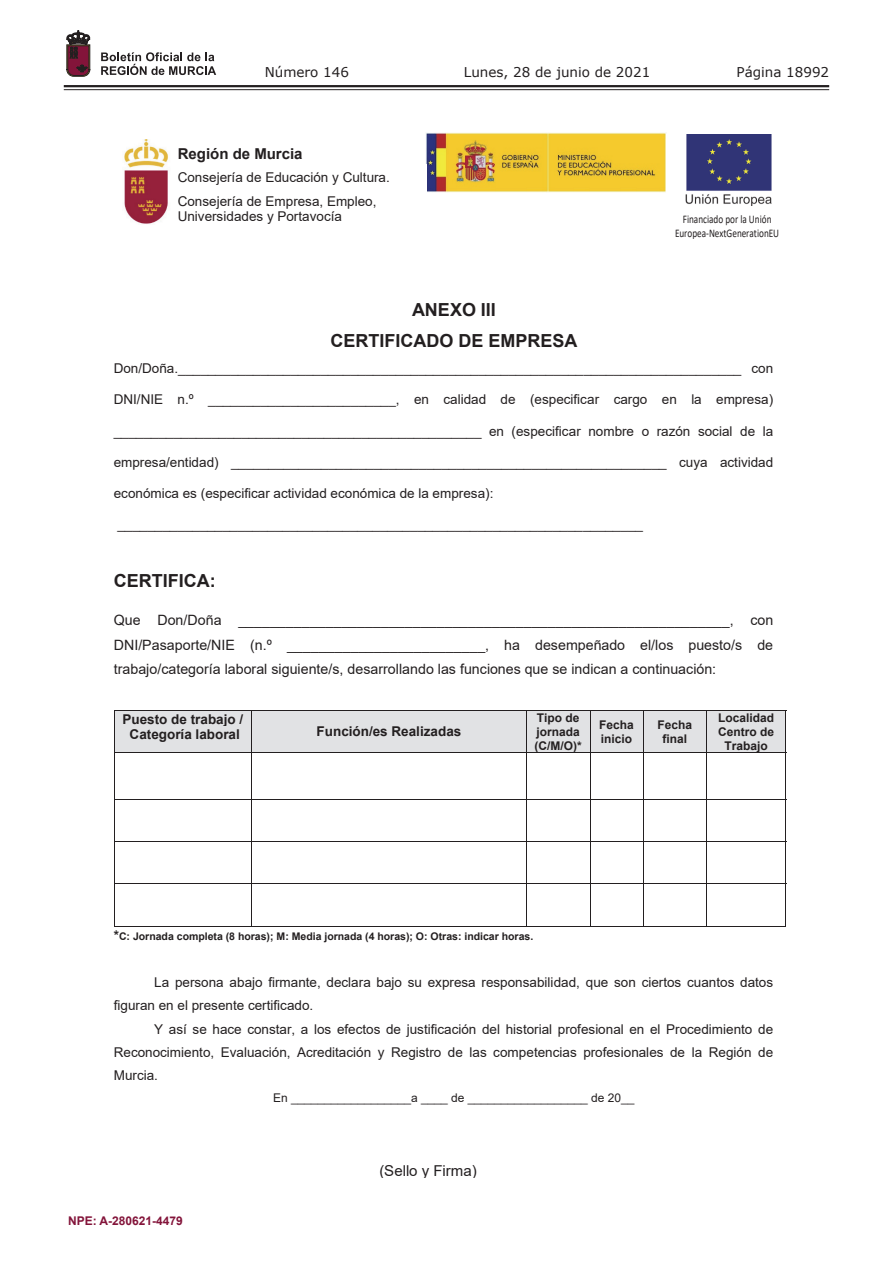
<style>
.page{position:relative;width:893px;height:1263px;background:#fff}
.page>*{position:absolute;margin:0;border:0;box-sizing:border-box;transform-origin:0 0}
.t1{font:700 18px/30.9px "Arial";color:#231f20;text-align:center}
.t2{font:700 15px "Arial";color:#231f20}
.t3{font:15px "Arial";color:#231f20}
.t4{font:14.25px/24.6px "Arial";color:#231f20;text-align:justify}
.t5{font:13.5px/23.2px "Arial";color:#231f20}
.t6{font:700 13.5px/15.5px "Arial";color:#231f20;text-align:center}
.t7{font:13.5px "Verdana";color:#231f20}
.t8{font:700 12px/13.8px "Arial";color:#231f20}
.t9{font:12px "Arial";color:#231f20}
.t10{font:700 12px "Arial";color:#83143a}
.t11{font:11.7px/14.1px "Calibri";color:#231f20;text-align:center;scale:.79 1}
.t12{font:700 10.5px "Arial";letter-spacing:-.005em;color:#231f20}
.s1{font-size:13.5px}
</style>
<div class="page">
<hr style="left:64px;top:85px;width:765px;height:2px;background:#231f20">
<hr style="left:64px;top:89px;width:765px;height:1px;background:#231f20">
<svg style="left:101px;top:52px;width:115px;height:23px"></svg>
<svg style="left:67px;top:31px;width:23px;height:45px"></svg>
<img style="left:426px;top:132px;width:240px;height:61px">
<img style="left:685px;top:135px;width:87px;height:71px">
<div style="left:172px;top:164px;width:255px;height:66px;background:#fff"></div>
<img style="left:124px;top:139px;width:45px;height:85px">
<div style="left:115px;top:711px;width:136px;height:41px;background:#e1e2e4"></div>
<div style="left:252px;top:711px;width:274px;height:41px;background:#e1e2e4"></div>
<div style="left:527px;top:711px;width:63px;height:41px;background:#e1e2e4"></div>
<div style="left:590px;top:711px;width:53px;height:41px;background:#e1e2e4"></div>
<div style="left:644px;top:711px;width:62px;height:41px;background:#e1e2e4"></div>
<div style="left:707px;top:711px;width:78px;height:41px;background:#e1e2e4"></div>
<hr style="left:114px;top:710px;width:672px;height:1px;background:#231f20">
<hr style="left:114px;top:711px;width:1px;height:41px;background:#231f20">
<hr style="left:251px;top:711px;width:1px;height:41px;background:#231f20">
<hr style="left:526px;top:711px;width:1px;height:41px;background:#231f20">
<hr style="left:590px;top:711px;width:1px;height:41px;background:#231f20">
<hr style="left:643px;top:711px;width:1px;height:41px;background:#231f20">
<hr style="left:706px;top:711px;width:1px;height:41px;background:#231f20">
<hr style="left:785px;top:711px;width:1px;height:41px;background:#231f20">
<hr style="left:114px;top:752px;width:672px;height:1px;background:#231f20">
<hr style="left:114px;top:753px;width:1px;height:46px;background:#231f20">
<hr style="left:251px;top:753px;width:1px;height:46px;background:#231f20">
<hr style="left:526px;top:753px;width:1px;height:46px;background:#231f20">
<hr style="left:590px;top:753px;width:1px;height:46px;background:#231f20">
<hr style="left:643px;top:753px;width:1px;height:46px;background:#231f20">
<hr style="left:706px;top:753px;width:1px;height:46px;background:#231f20">
<hr style="left:785px;top:753px;width:1px;height:46px;background:#231f20">
<hr style="left:114px;top:799px;width:672px;height:1px;background:#231f20">
<hr style="left:114px;top:799px;width:1px;height:42px;background:#231f20">
<hr style="left:251px;top:799px;width:1px;height:42px;background:#231f20">
<hr style="left:526px;top:799px;width:1px;height:42px;background:#231f20">
<hr style="left:590px;top:799px;width:1px;height:42px;background:#231f20">
<hr style="left:643px;top:799px;width:1px;height:42px;background:#231f20">
<hr style="left:706px;top:799px;width:1px;height:42px;background:#231f20">
<hr style="left:785px;top:799px;width:1px;height:42px;background:#231f20">
<hr style="left:114px;top:841px;width:672px;height:1px;background:#231f20">
<hr style="left:114px;top:842px;width:1px;height:42px;background:#231f20">
<hr style="left:251px;top:842px;width:1px;height:42px;background:#231f20">
<hr style="left:526px;top:842px;width:1px;height:42px;background:#231f20">
<hr style="left:590px;top:842px;width:1px;height:42px;background:#231f20">
<hr style="left:643px;top:842px;width:1px;height:42px;background:#231f20">
<hr style="left:706px;top:842px;width:1px;height:42px;background:#231f20">
<hr style="left:785px;top:842px;width:1px;height:42px;background:#231f20">
<hr style="left:114px;top:884px;width:672px;height:1px;background:#231f20">
<hr style="left:114px;top:884px;width:1px;height:43px;background:#231f20">
<hr style="left:114px;top:926px;width:137px;height:1px;background:#231f20">
<hr style="left:251px;top:884px;width:1px;height:43px;background:#231f20">
<hr style="left:252px;top:926px;width:274px;height:1px;background:#231f20">
<hr style="left:526px;top:884px;width:1px;height:43px;background:#231f20">
<hr style="left:527px;top:926px;width:63px;height:1px;background:#231f20">
<hr style="left:590px;top:884px;width:1px;height:43px;background:#231f20">
<hr style="left:590px;top:926px;width:53px;height:1px;background:#231f20">
<hr style="left:643px;top:884px;width:1px;height:43px;background:#231f20">
<hr style="left:644px;top:926px;width:62px;height:1px;background:#231f20">
<hr style="left:706px;top:884px;width:1px;height:43px;background:#231f20">
<hr style="left:707px;top:926px;width:78px;height:1px;background:#231f20">
<hr style="left:785px;top:884px;width:1px;height:43px;background:#231f20">
<p class="t7" style="left:265px;top:62px;width:86px">Número 146</p>
<p class="t7" style="left:464px;top:62px;width:188px">Lunes, 28 de junio de 2021</p>
<p class="t7" style="left:736px;top:62px;width:94px">Página 18992</p>
<p class="t2" style="left:178px;top:143px;width:126px">Región de Murcia</p>
<p class="t5" style="left:178px;top:166px;width:214px">Consejería de Educación y Cultura.<br>Consejería de Empresa, Empleo,</p>
<p class="t5" style="left:178px;top:205px;width:166px">Universidades y Portavocía</p>
<p class="t11" style="left:675px;top:212px;width:133px">Financiado por la Unión<br>Europea‐NextGenerationEU</p>
<h1 class="t1" style="left:330px;top:294px;width:249px">ANEXO III<br>CERTIFICADO DE EMPRESA</h1>
<p class="t5" style="left:114px;top:357px;width:661px">Don/Doña.___________________________________________________________________________ con</p>
<p class="t5" style="left:114px;top:388px;width:661px">DNI/NIE n.º _________________________, en calidad de (especificar cargo en la empresa)</p>
<p class="t5" style="left:114px;top:419px;width:661px">_________________________________________________ en (especificar nombre o razón social de la</p>
<p class="t5" style="left:114px;top:450px;width:661px">empresa/entidad) __________________________________________________________ cuya actividad</p>
<p class="t5" style="left:114px;top:481px;width:381px">económica es (especificar actividad económica de la empresa):</p>
<p class="t5" style="left:118px;top:512px;width:527px">______________________________________________________________________</p>
<h1 class="t1" style="left:114px;top:566px;width:103px">CERTIFICA:</h1>
<p class="t4" style="left:114px;top:608px;width:661px">Que Don/Doña ______________________________________________________________, con DNI/Pasaporte/NIE (n.º _________________________, ha desempeñado el/los puesto/s de trabajo/categoría laboral siguiente/s, desarrollando las funciones que se indican a continuación:</p>
<p class="t6" style="left:123px;top:711px;width:122px">Puesto de trabajo /<br>Categoría laboral</p>
<p class="t8" style="left:534px;top:711px;width:49px">Tipo de jornada (C/M/O)*</p>
<p class="t8" style="left:599px;top:718px;width:36px">Fecha inicio</p>
<p class="t8" style="left:657px;top:718px;width:36px;text-align:center">Fecha final</p>
<p class="t8" style="left:718px;top:711px;width:57px;text-align:center">Localidad<br>Centro de<br>Trabajo</p>
<p class="t6" style="left:316px;top:724px;width:146px">Función/es Realizadas</p>
<p class="t12" style="left:114px;top:928px;width:421px"><span class="s1">*</span>C: Jornada completa (8 horas); M: Media jornada (4 horas); O: Otras: indicar horas.</p>
<p class="t5" style="left:114px;top:971px;width:661px;text-indent:41px">La persona abajo firmante, declara bajo su expresa responsabilidad, que son ciertos cuantos datos figuran en el presente certificado.</p>
<p class="t5" style="left:114px;top:1017px;width:661px;text-align:justify;text-indent:40px">Y así se hace constar, a los efectos de justificación del historial profesional en el Procedimiento de Reconocimiento, Evaluación, Acreditación y Registro de las competencias profesionales de la Región de Murcia.</p>
<p class="t9" style="left:273px;top:1090px;width:363px">En __________________a ____ de __________________ de 20__</p>
<p class="t10" style="left:68px;top:1212px;width:116px">NPE: A-280621-4479</p>
<p class="t3" style="left:379px;top:1160px;width:99px">(Sello y Firma)</p>
</div>
